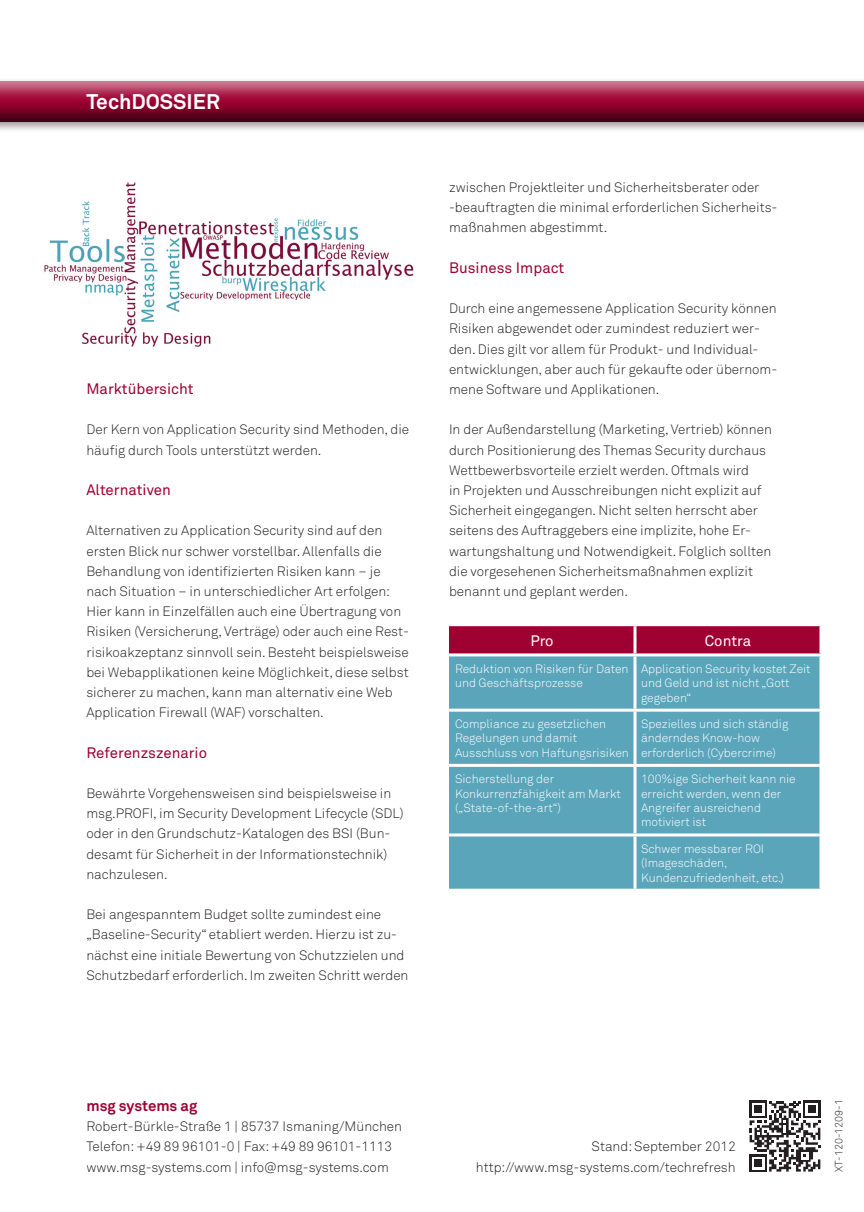
<style>
.page{position:relative;width:864px;height:1212px;background:#fff}
.page>*{position:absolute;margin:0;border:0;box-sizing:border-box;transform-origin:0 0}
.t1{font:700 21px "Akkurat Std";color:#fff}
.t2{font:15px "Akkurat Std";color:#9e0131}
.t3{font:700 15px "Akkurat Std";color:#9e0131}
.t4{font:15px "Akkurat Std";color:#fff}
.t5{font:300 13.5px/20.2px "Akkurat Std";color:#231f20}
.t6{font:300 12px/14.4px "Akkurat Std";color:#fff}
.t7{font:300 10.5px "Akkurat Std";color:#231f20}
</style>
<div class="page">
<div style="left:0;top:78px;width:863px;height:55px;background:#231f20;opacity:.45"></div>
<div style="left:0;top:79px;width:863px;height:43px;background:#231f20;opacity:.75"></div>
<svg style="left:749px;top:1101px;width:71px;height:70px"></svg>
<div style="left:449px;top:626px;width:370px;height:27px;background:#9e0131"></div>
<div style="left:449px;top:656px;width:370px;height:233px;background:#5ba5bb"></div>
<hr style="left:633px;top:626px;width:3px;height:27px;background:#fff">
<hr style="left:633px;top:656px;width:3px;height:53px;background:#fff">
<hr style="left:449px;top:709px;width:185px;height:3px;background:#fff">
<hr style="left:634px;top:709px;width:188px;height:3px;background:#fff">
<hr style="left:633px;top:712px;width:3px;height:52px;background:#fff">
<hr style="left:449px;top:764px;width:185px;height:3px;background:#fff">
<hr style="left:634px;top:764px;width:188px;height:3px;background:#fff">
<hr style="left:633px;top:767px;width:3px;height:66px;background:#fff">
<hr style="left:449px;top:833px;width:185px;height:3px;background:#fff">
<hr style="left:634px;top:833px;width:188px;height:3px;background:#fff">
<hr style="left:633px;top:836px;width:3px;height:53px;background:#fff">
<img style="left:44px;top:182px;width:370px;height:165px">
<h1 class="t1" style="left:86px;top:89px;width:135px">TechDOSSIER</h1>
<p class="t2" style="left:86px;top:380px;width:109px">Marktübersicht</p>
<p class="t5" style="left:86px;top:419px;width:324px">Der Kern von Application Security sind Methoden, die häufig durch Tools unterstützt werden.</p>
<p class="t2" style="left:86px;top:481px;width:86px">Alternativen</p>
<p class="t5" style="left:86px;top:520px;width:324px">Alternativen zu Application Security sind auf den ersten Blick nur schwer vorstellbar. Allenfalls die Behandlung von identifizierten Risiken kann – je nach Situation – in unterschiedlicher Art erfolgen:<br>Hier kann in Einzelfällen auch eine Übertragung von Risiken (Versicherung, Verträge) oder auch eine Rest&shy;risikoakzeptanz sinnvoll sein. Besteht beispielsweise bei Webapplikationen keine Möglichkeit, diese selbst sicherer zu machen, kann man alternativ eine Web Application Firewall (WAF) vorschalten.</p>
<p class="t2" style="left:86px;top:743px;width:122px">Referenzszenario</p>
<p class="t5" style="left:86px;top:783px;width:319px">Bewährte Vorgehensweisen sind beispielsweise in msg.PROFI, im Security Development Lifecycle (SDL) oder in den Grundschutz-Katalogen des BSI (Bun&shy;desamt für Sicherheit in der Informationstechnik) nachzulesen.</p>
<p class="t5" style="left:86px;top:904px;width:323px">Bei angespanntem Budget sollte zumindest eine „Baseline-Security“ etabliert werden. Hierzu ist zu&shy;nächst eine initiale Bewertung von Schutzzielen und Schutzbedarf erforderlich. Im zweiten Schritt werden</p>
<p class="t5" style="left:449px;top:177px;width:330px">zwischen Projektleiter und Sicherheitsberater oder -beauftragten die minimal erforderlichen Sicherheits&shy;maßnahmen abgestimmt.</p>
<p class="t2" style="left:449px;top:259px;width:117px">Business Impact</p>
<p class="t5" style="left:449px;top:298px;width:329px">Durch eine angemessene Application Security können Risiken abgewendet oder zumindest reduziert wer&shy;den. Dies gilt vor allem für Produkt- und Individual&shy;entwicklungen, aber auch für gekaufte oder übernom&shy;mene Software und Applikationen.</p>
<p class="t5" style="left:449px;top:419px;width:324px">In der Außendarstellung (Marketing, Vertrieb) können durch Positionierung des Themas Security durchaus Wettbewerbsvorteile erzielt werden. Oftmals wird<br>in Projekten und Ausschreibungen nicht explizit auf Sicherheit eingegangen. Nicht selten herrscht aber seitens des Auftraggebers eine implizite, hohe Er&shy;wartungshaltung und Notwendigkeit. Folglich sollten die vorgesehenen Sicherheitsmaßnahmen explizit benannt und geplant werden.</p>
<p class="t4" style="left:530px;top:632px;width:25px">Pro</p>
<p class="t4" style="left:704px;top:632px;width:48px">Contra</p>
<p class="t6" style="left:455px;top:661px;width:175px">Reduktion von Risiken für Daten und Geschäftsprozesse</p>
<p class="t6" style="left:640px;top:661px;width:171px">Application Security kostet Zeit und Geld und ist nicht „Gott gegeben“</p>
<p class="t6" style="left:455px;top:717px;width:175px">Compliance zu gesetzlichen<br>Regelungen und damit<br>Ausschluss von Haftungsrisiken</p>
<p class="t6" style="left:640px;top:717px;width:149px">Spezielles und sich ständig änderndes Know-how erforderlich (Cybercrime)</p>
<p class="t6" style="left:455px;top:772px;width:167px">Sicherstellung der<br>Konkurrenzfähigkeit am Markt („State-of-the-art“)</p>
<p class="t6" style="left:640px;top:772px;width:156px">100%ige Sicherheit kann nie erreicht werden, wenn der<br>Angreifer ausreichend motiviert ist</p>
<p class="t6" style="left:640px;top:841px;width:125px">Schwer messbarer ROI</p>
<p class="t6" style="left:640px;top:856px;width:144px">(Imageschäden,<br>Kundenzufriedenheit, etc.)</p>
<p class="t3" style="left:86px;top:1096px;width:112px">msg systems ag</p>
<p class="t5" style="left:86px;top:1116px;width:317px">Robert-Bürkle-Straße 1 | 85737 Ismaning/München</p>
<p class="t5" style="left:86px;top:1136px;width:307px">Telefon: +49 89 96101-0 | Fax: +49 89 96101-1113</p>
<p class="t5" style="left:86px;top:1157px;width:304px">www.msg-systems.com | info@msg-systems.com</p>
<p class="t5" style="left:591px;top:1136px;width:146px">Stand: September 2012</p>
<p class="t5" style="left:475px;top:1157px;width:261px">http://www.msg-systems.com/techrefresh</p>
<p class="t7" style="left:832px;top:1171px;width:74px;rotate:-90deg">XT-120-1209-1</p>
</div>
